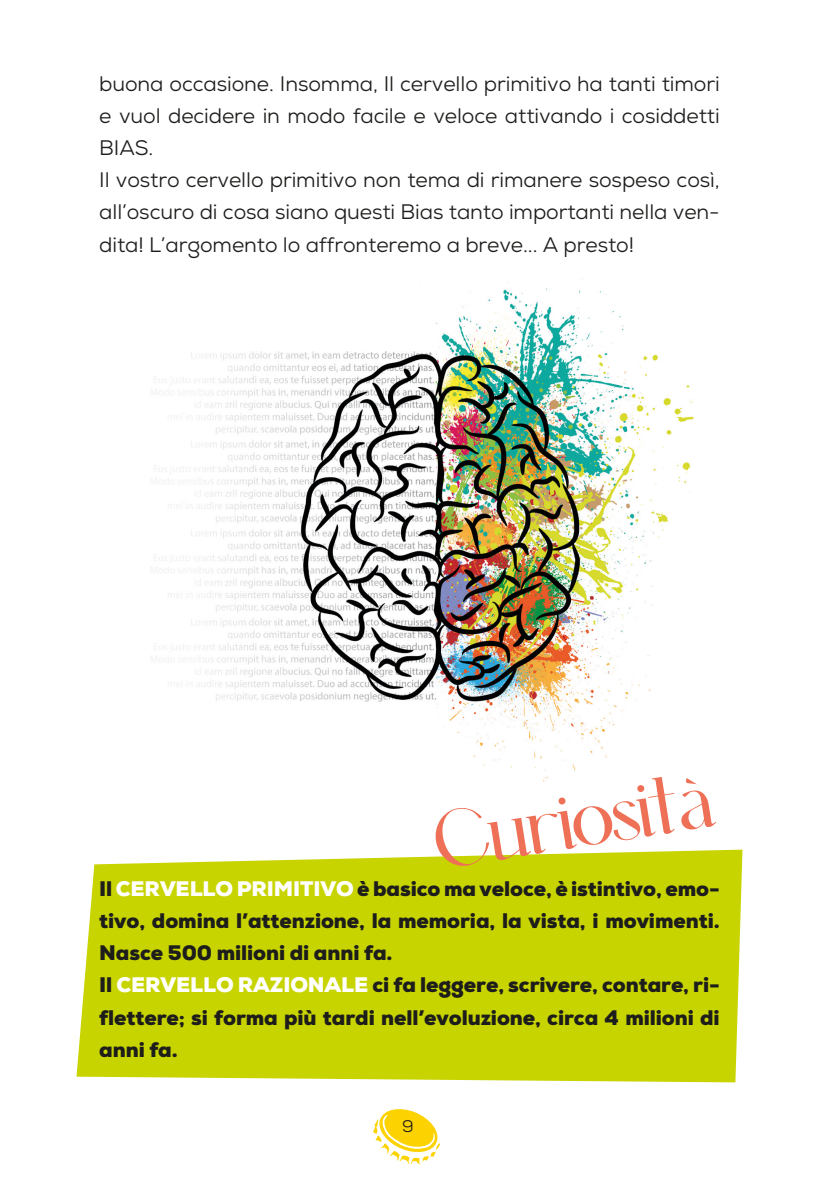
<style>
.page{position:relative;width:819px;height:1191px;background:#fff}
.page>*{position:absolute;margin:0;border:0;box-sizing:border-box;transform-origin:0 0}
.Stile_di_paragrafo_1{font:44.62px "Amelaryas Personaluse";color:#ee7056}
.Stile_di_paragrafo_1-2{font:21px/32.2px "Nexa";letter-spacing:-.005em;color:#1d1d1b;text-align:justify}
.Stile_di_paragrafo_1-3{font:900 21px/32.2px "Nexa";letter-spacing:-.005em;color:#1d1d1b;text-align:justify}
.t1{font:16.8px "Nexa";color:#1d1d1b}
.s1{color:#fff}
</style>
<div class="page">
<img style="left:151px;top:278px;width:543px;height:504px">
<svg style="left:373px;top:1109px;width:67px;height:55px"></svg>
<div style="left:391px;top:1120px;width:33px;height:12px;background:#fcd300"></div>
<div style="left:76px;top:849px;width:666px;height:233px;background:#c8d400"></div>
<p class="Stile_di_paragrafo_1-2" style="left:99px;top:67px;width:622px">buona occasione. Insomma, Il cervello primitivo ha tanti timori e vuol decidere in modo facile e veloce attivando i cosiddetti BIAS.</p>
<p class="Stile_di_paragrafo_1-2" style="left:99px;top:164px;width:622px">Il vostro cervello primitivo non tema di rimanere sospeso così, all’oscuro di cosa siano questi Bias tanto importanti nella ven&shy;dita! L’argomento lo affronteremo a breve... A presto!</p>
<p class="Stile_di_paragrafo_1" style="left:432px;top:828px;width:283px;rotate:-9deg">Curiosità</p>
<p class="Stile_di_paragrafo_1-3" style="left:99px;top:872px;width:622px">Il <span class="s1">CERVELLO PRIMITIVO</span> è basico ma veloce, è istintivo, emo&shy;tivo, domina l’attenzione, la memoria, la vista, i movimenti.<br>Nasce 500 milioni di anni fa.</p>
<p class="Stile_di_paragrafo_1-3" style="left:99px;top:969px;width:622px">Il <span class="s1">CERVELLO RAZIONALE</span> ci fa leggere, scrivere, contare, ri&shy;flettere; si forma più tardi nell’evoluzione, circa 4 milioni di anni fa.</p>
<p class="t1" style="left:402px;top:1116px;width:13px">9</p>
</div>
